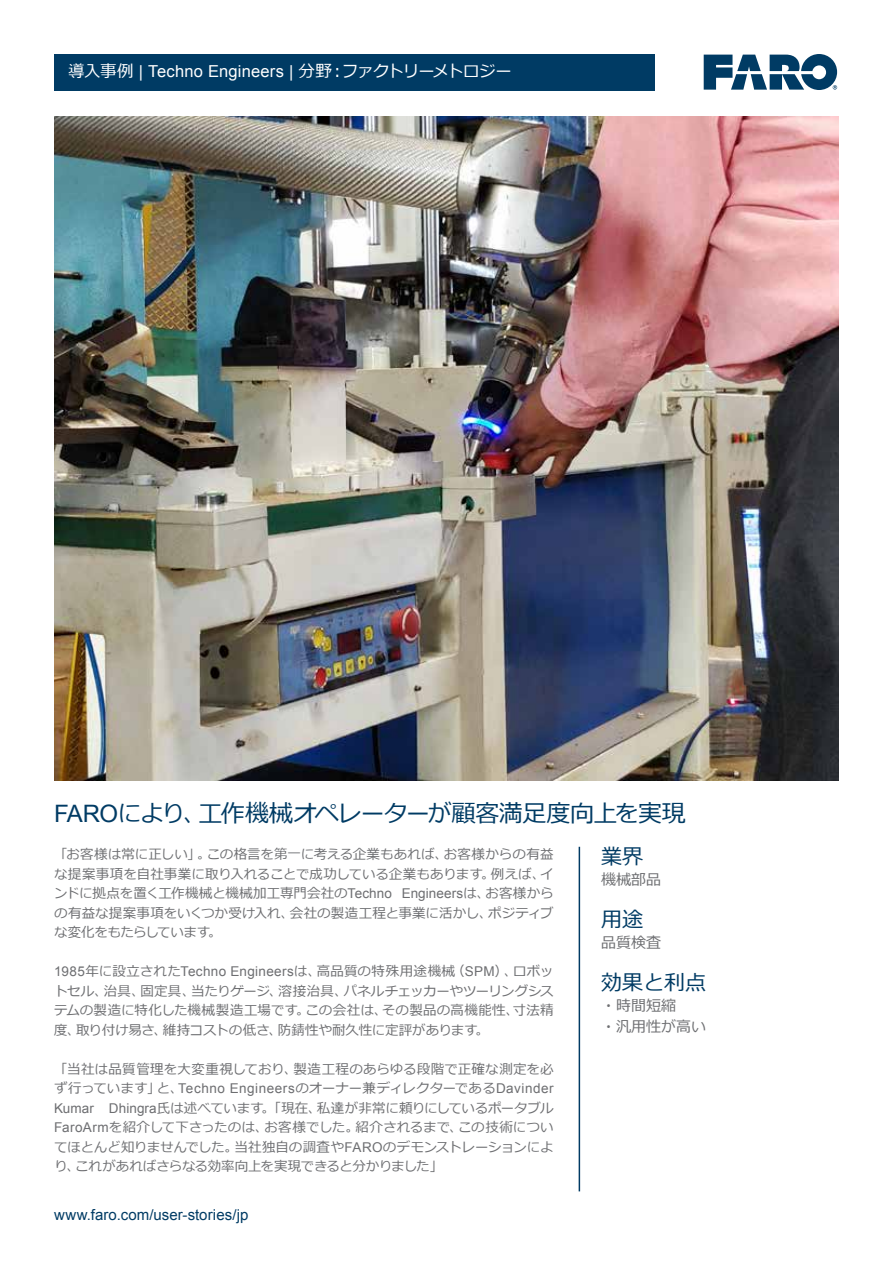
<style>
.page{position:relative;width:893px;height:1263px;background:#fff}
.page>*{position:absolute;margin:0;border:0;box-sizing:border-box;transform-origin:0 0}
.t1{font:24px "Meiryo";letter-spacing:-.03em;color:#003b64}
.t2{font:21px "Meiryo";color:#003b64}
.t3{font:16.5px "Meiryo";letter-spacing:-.045em;color:#fff}
.t4{font:15px "Arial";letter-spacing:.005em;color:#003b64}
.t5{font:15px/21px "Meiryo";color:#6d6e71}
.t6{font:13.5px/19.5px "Meiryo";letter-spacing:-.01em;color:#6d6e71;text-align:justify}
.s1{font-family:"Arial"}
</style>
<div class="page">
<div style="left:54px;top:54px;width:601px;height:36px;background:#003b64"></div>
<svg style="left:704px;top:54px;width:133px;height:36px"></svg>
<img style="left:54px;top:117px;width:785px;height:663px">
<hr style="left:579px;top:847px;width:1px;height:344px;background:#003b64">
<p class="t3" style="left:68px;top:60px;width:446px">導入事例 <span class="s1">| Techno Engineers |</span> 分野：ファクトリーメトロジー</p>
<h1 class="t1" style="left:54px;top:797px;width:633px"><span class="s1">FARO</span>により、工作機械オペレーターが顧客満足度向上を実現</h1>
<p class="t6" style="left:54px;top:845px;width:501px">「お客様は常に正しい」。この格言を第一に考える企業もあれば、お客様からの有益な提案事項を自社事業に取り入れることで成功している企業もあります。例えば、インドに拠点を置く工作機械と機械加工専門会社の<span class="s1">Techno Engineers</span>は、お客様からの有益な提案事項をいくつか受け入れ、会社の製造工程と事業に活かし、ポジティブな変化をもたらしています。</p>
<p class="t6" style="left:54px;top:962px;width:501px"><span class="s1">1985</span>年に設立された<span class="s1">Techno Engineers</span>は、高品質の特殊用途機械（<span class="s1">SPM</span>）、ロボットセル、治具、固定具、当たりゲージ、溶接治具、パネルチェッカーやツーリングシステムの製造に特化した機械製造工場です。この会社は、その製品の高機能性、寸法精度、取り付け易さ、維持コストの低さ、防錆性や耐久性に定評があります。</p>
<p class="t6" style="left:54px;top:1060px;width:501px">「当社は品質管理を大変重視しており、製造工程のあらゆる段階で正確な測定を必ず行っています」と、<span class="s1">Techno Engineers</span>のオーナー兼ディレクターである<span class="s1">Davinder Kumar Dhingra</span>氏は述べています。「現在、私達が非常に頼りにしているポータブル<span class="s1">FaroArm</span>を紹介して下さったのは、お客様でした。紹介されるまで、この技術についてほとんど知りませんでした。当社独自の調査や<span class="s1">FARO</span>のデモンストレーションにより、これがあればさらなる効率向上を実現できると分かりました」</p>
<p class="t4" style="left:54px;top:1204px;width:196px">www.faro.com/user-stories/jp</p>
<h2 class="t2" style="left:601px;top:842px;width:43px">業界</h2>
<p class="t5" style="left:601px;top:870px;width:61px">機械部品</p>
<h2 class="t2" style="left:601px;top:905px;width:43px">用途</h2>
<p class="t5" style="left:601px;top:933px;width:61px">品質検査</p>
<h2 class="t2" style="left:601px;top:968px;width:106px">効果と利点</h2>
<p class="t5" style="left:601px;top:996px;width:106px">・時間短縮<br>・汎用性が高い</p>
</div>
